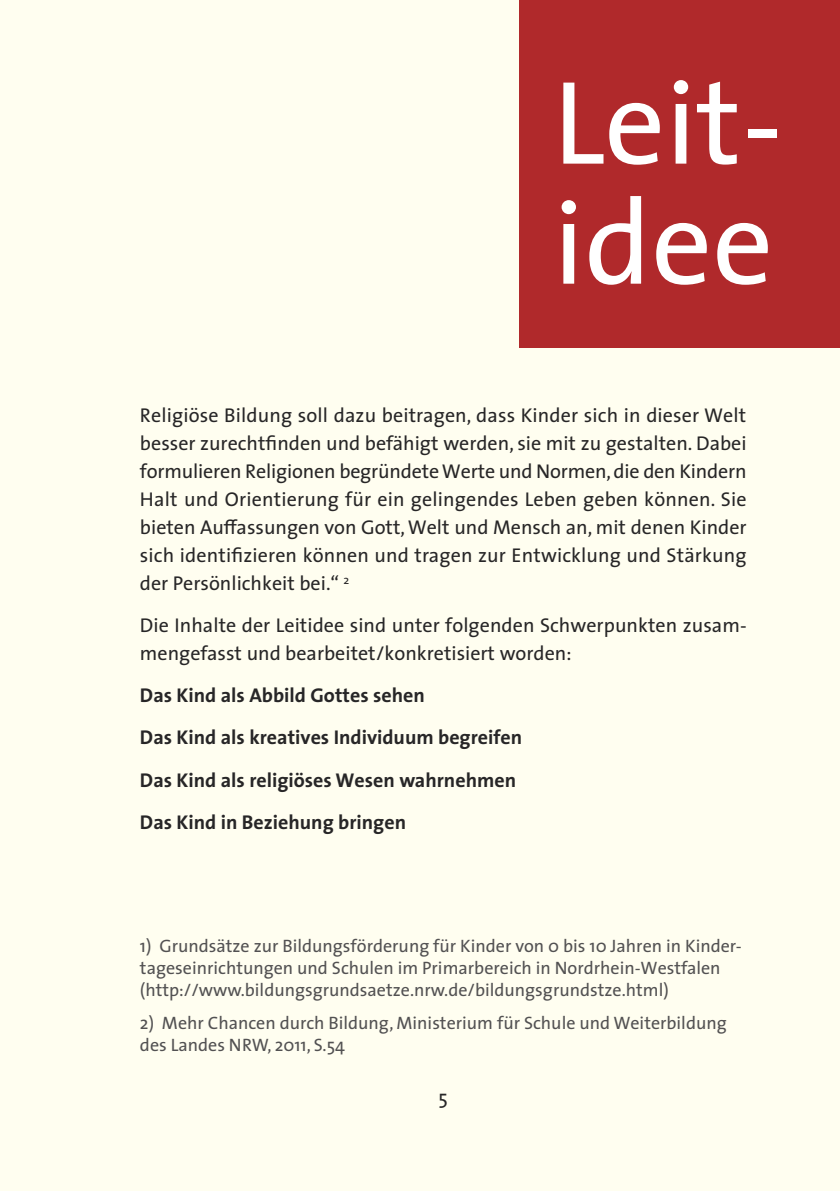
<style>
.page{position:relative;width:840px;height:1191px;background:#fff}
.page>*{position:absolute;margin:0;border:0;box-sizing:border-box;transform-origin:0 0}
.t1{font:120px/120px "The Sans";color:#fff}
.t2{font:20px/28px "The Sans";letter-spacing:.005em;color:#272627;text-align:justify}
.t3{font:700 20px/42px "The Sans";color:#272627}
.t4{font:18px/22px "The Sans";color:#525152}
</style>
<div class="page">
<div style="left:0;top:0;width:839px;height:1191px;background:#fffef0"></div>
<div style="left:519px;top:0;width:320px;height:348px;background:#b0292b"></div>
<h1 class="t1" style="left:553px;top:75px;width:231px">Leit&shy;idee</h1>
<p class="t2" style="left:140px;top:403px;width:607px">Religiöse Bildung soll dazu beitragen, dass Kinder sich in dieser Welt besser zurechtfinden und befähigt werden, sie mit zu gestalten. Dabei formulieren Religionen begründeteWerte und Normen,die den Kindern Halt und Orientierung für ein gelingendes Leben geben können. Sie bieten Auffassungen von Gott,Welt und Mensch an, mit denen Kinder sich identifizieren können und tragen zur Entwicklung und Stärkung der Persönlichkeit bei.“ <sup>2</sup></p>
<p class="t2" style="left:140px;top:613px;width:607px">Die Inhalte der Leitidee sind unter folgenden Schwerpunkten zusam&shy;mengefasst und bearbeitet/konkretisiert worden:</p>
<p class="t3" style="left:140px;top:676px;width:383px">Das Kind als Abbild Gottes sehen<br>Das Kind als kreatives Individuum begreifen Das Kind als religiöses Wesen wahrnehmen Das Kind in Beziehung bringen</p>
<p class="t4" style="left:140px;top:937px;width:603px">1) Grundsätze zur Bildungsförderung für Kinder von 0 bis 10 Jahren in Kinder&shy;tageseinrichtungen und Schulen im Primarbereich in Nordrhein-Westfalen (http://www.bildungsgrundsaetze.nrw.de/bildungsgrundstze.html)</p>
<p class="t4" style="left:140px;top:1014px;width:588px">2) Mehr Chancen durch Bildung, Ministerium für Schule und Weiterbildung des Landes NRW, 2011, S.54</p>
<p class="t2" style="left:438px;top:1085px;width:11px">5</p>
</div>
